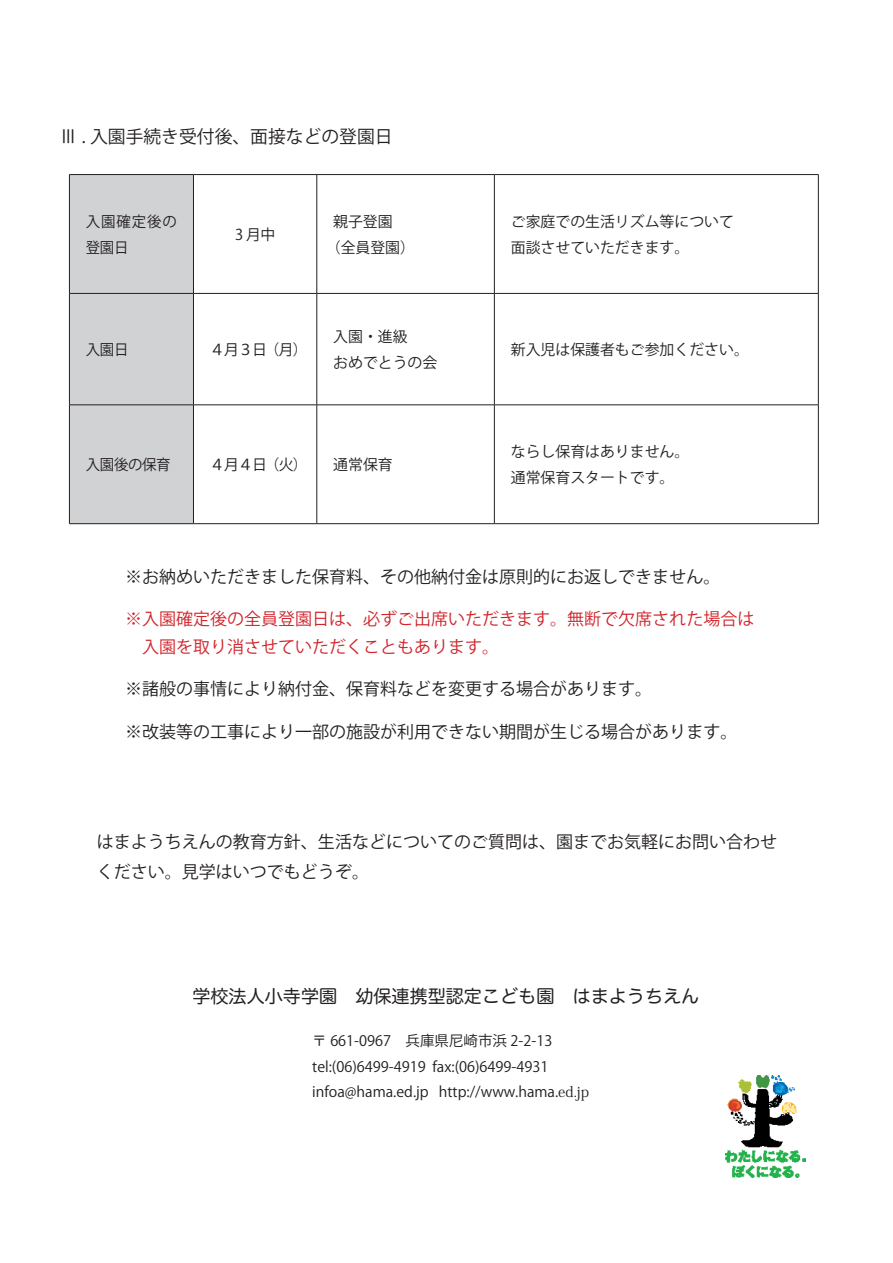
<style>
.page{position:relative;width:893px;height:1263px;background:#fff}
.page>*{position:absolute;margin:0;border:0;box-sizing:border-box;transform-origin:0 0}
.t1{font:18.15px "Hira Maru Pro W4";color:#231f20}
.t2{font:17.85px "Koz Go Pr 6 N";color:#231f20}
.t3{font:16.95px/29.7px "Koz Go Pr 6 N";color:#231f20}
.t4{font:16.95px/27.6px "Koz Go Pr 6 N";color:#d1232a}
.t5{font:14.85px/26.1px "Koz Go Pr 6 N";color:#231f20}
.t6{font:14.55px/25.3px "Koz Go Pr 6 N";color:#231f20;text-align:right}
.s1{font-family:"Koz Min Pro"}
</style>
<div class="page">
<img style="left:726px;top:1075px;width:80px;height:103px">
<div style="left:70px;top:175px;width:123px;height:348px;background:#d1d2d4"></div>
<hr style="left:69px;top:174px;width:124px;height:1px;background:#231f20">
<hr style="left:69px;top:175px;width:1px;height:118px;background:#231f20">
<hr style="left:193px;top:174px;width:124px;height:1px;background:#231f20">
<hr style="left:193px;top:175px;width:1px;height:118px;background:#231f20">
<hr style="left:317px;top:174px;width:177px;height:1px;background:#231f20">
<hr style="left:317px;top:175px;width:1px;height:118px;background:#231f20">
<hr style="left:494px;top:174px;width:324px;height:1px;background:#231f20">
<hr style="left:494px;top:175px;width:1px;height:118px;background:#231f20">
<hr style="left:818px;top:175px;width:1px;height:118px;background:#231f20">
<hr style="left:69px;top:293px;width:124px;height:1px;background:#231f20">
<hr style="left:69px;top:294px;width:1px;height:111px;background:#231f20">
<hr style="left:193px;top:293px;width:124px;height:1px;background:#231f20">
<hr style="left:193px;top:294px;width:1px;height:111px;background:#231f20">
<hr style="left:317px;top:293px;width:177px;height:1px;background:#231f20">
<hr style="left:317px;top:294px;width:1px;height:111px;background:#231f20">
<hr style="left:494px;top:293px;width:324px;height:1px;background:#231f20">
<hr style="left:494px;top:294px;width:1px;height:111px;background:#231f20">
<hr style="left:818px;top:294px;width:1px;height:111px;background:#231f20">
<hr style="left:69px;top:405px;width:124px;height:1px;background:#231f20">
<hr style="left:69px;top:405px;width:1px;height:118px;background:#231f20">
<hr style="left:193px;top:405px;width:124px;height:1px;background:#231f20">
<hr style="left:193px;top:405px;width:1px;height:118px;background:#231f20">
<hr style="left:317px;top:405px;width:177px;height:1px;background:#231f20">
<hr style="left:317px;top:405px;width:1px;height:118px;background:#231f20">
<hr style="left:494px;top:405px;width:324px;height:1px;background:#231f20">
<hr style="left:494px;top:405px;width:1px;height:118px;background:#231f20">
<hr style="left:818px;top:405px;width:1px;height:118px;background:#231f20">
<hr style="left:69px;top:523px;width:124px;height:1px;background:#231f20">
<hr style="left:193px;top:523px;width:124px;height:1px;background:#231f20">
<hr style="left:317px;top:523px;width:177px;height:1px;background:#231f20">
<hr style="left:494px;top:523px;width:324px;height:1px;background:#231f20">
<p class="t2" style="left:60px;top:127px;width:335px">Ⅲ . 入園手続き受付後、面接などの登園日</p>
<p class="t5" style="left:86px;top:208px;width:93px">入園確定後の</p>
<p class="t5" style="left:333px;top:208px;width:61px">親子登園</p>
<p class="t5" style="left:235px;top:221px;width:42px">3 月中</p>
<p class="t5" style="left:86px;top:234px;width:44px">登園日</p>
<p class="t5" style="left:326px;top:234px;width:91px">（全員登園(</p>
<p class="t5" style="left:511px;top:208px;width:225px">ご家庭での生活リズム等について面談させていただきます。</p>
<p class="t5" style="left:333px;top:324px;width:76px">入園・進級</p>
<p class="t5" style="left:86px;top:337px;width:44px">入園日</p>
<p class="t5" style="left:511px;top:337px;width:240px">新入児は保護者もご参加ください。</p>
<p class="t5" style="left:333px;top:350px;width:106px">おめでとうの会</p>
<p class="t5" style="left:265px;top:337px;width:45px">（月）</p>
<p class="t5" style="left:210px;top:337px;width:59px">４月３日</p>
<p class="t5" style="left:86px;top:452px;width:86px">入園後の保育</p>
<p class="t5" style="left:210px;top:452px;width:59px">４月４日</p>
<p class="t5" style="left:265px;top:452px;width:45px">（火）</p>
<p class="t5" style="left:333px;top:452px;width:61px">通常保育</p>
<p class="t5" style="left:511px;top:439px;width:180px">ならし保育はありません。</p>
<p class="t5" style="left:511px;top:465px;width:165px">通常保育スタートです。</p>
<p class="t3" style="left:125px;top:562px;width:597px">※お納めいただきました保育料、その他納付金は原則的にお返しできません。</p>
<p class="t4" style="left:125px;top:605px;width:631px">※入園確定後の全員登園日は、必ずご出席いただきます。無断で欠席された場合は　入園を取り消させていただくこともあります。</p>
<p class="t3" style="left:125px;top:675px;width:529px">※諸般の事情により納付金、保育料などを変更する場合があります。</p>
<p class="t3" style="left:125px;top:717px;width:614px">※改装等の工事により一部の施設が利用できない期間が生じる場合があります。</p>
<p class="t3" style="left:97px;top:828px;width:682px">はまようちえんの教育方針、生活などについてのご質問は、園までお気軽にお問い合わせください。見学はいつでもどうぞ。</p>
<p class="t1" style="left:192px;top:980px;width:508px">学校法人小寺学園　幼保連携型認定こども園　はまようちえん</p>
<p class="t6" style="left:312px;top:1028px;width:242px">〒 661-0967　兵庫県尼崎市浜 2-2-13 fax ): 06(6499-4931</p>
<p class="t6" style="left:312px;top:1054px;width:115px">tel (: 06)6499-4919</p>
<p class="t6" style="left:312px;top:1079px;width:118px">infoa@hama.ed j p.</p>
<p class="t6" style="left:439px;top:1079px;width:152px">http://www.hama.<span class="s1">ed j p.</span></p>
</div>
